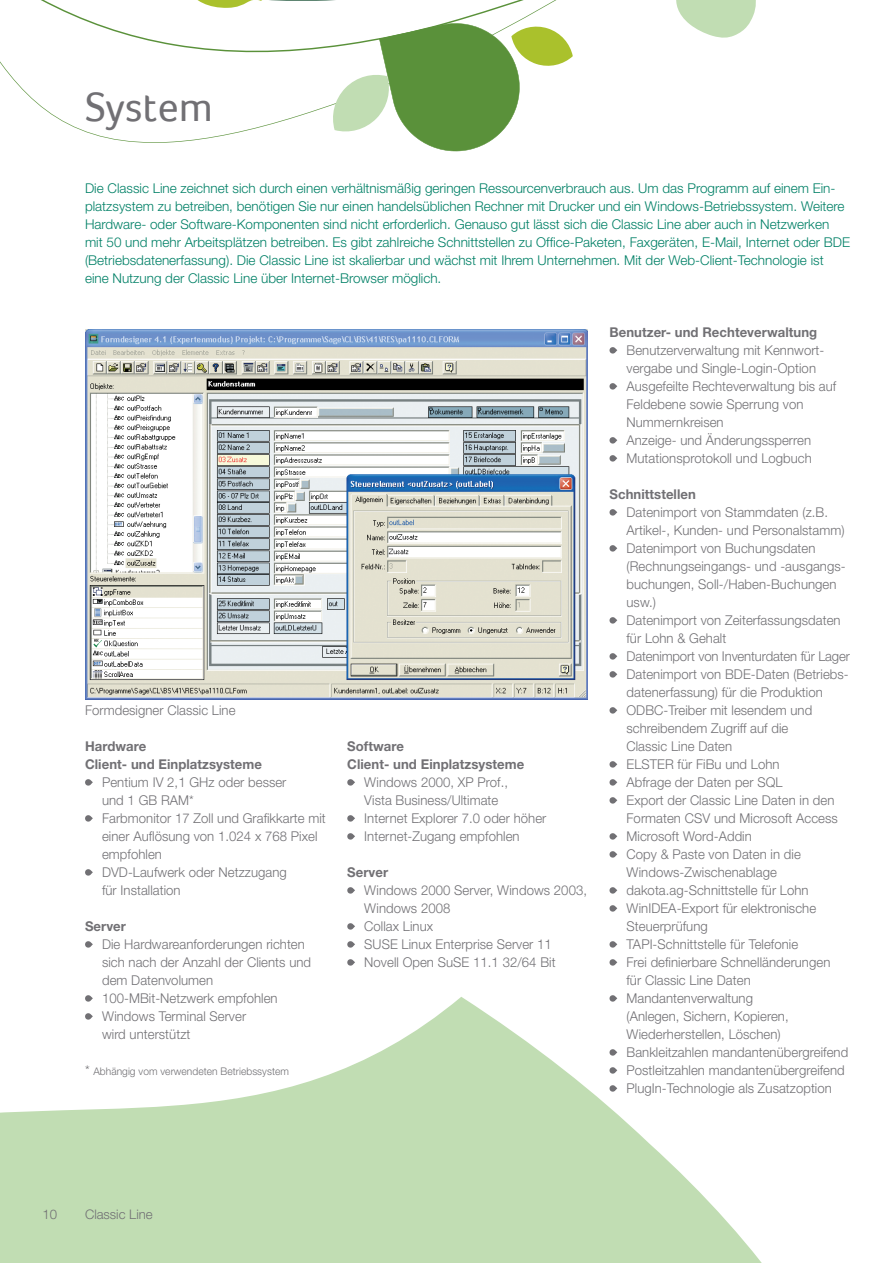
<style>
.page{position:relative;width:893px;height:1263px;background:#fff}
.page>*{position:absolute;margin:0;border:0;box-sizing:border-box;transform-origin:0 0}
.t1{font:42px "Foco";letter-spacing:.005em;color:#717074}
.t2{font:300 13.5px/18px "Helvetica Neue LT";letter-spacing:.005em;color:#717074}
.t3{font:300 13.5px/18px "Helvetica Neue LT";color:#008066}
.t4{font:700 13.5px/18px "Helvetica Neue LT";letter-spacing:.005em;color:#717074}
.t5{font:300 13.2px "Helvetica Neue LT";color:#717074}
.t6{font:300 10.5px "Helvetica Neue LT";letter-spacing:.005em;color:#717074}
.s1{font-size:13.5px}
</style>
<div class="page">
<svg style="left:0;top:1000px;width:457px;height:263px;fill:#c1ddb3"></svg>
<svg style="left:457px;top:997px;width:305px;height:266px;fill:#c1ddb3"></svg>
<svg style="left:0;top:0;width:756px;height:152px"></svg>
<img style="left:85px;top:329px;width:503px;height:371px">
<svg style="left:85px;top:779px;width:8px;height:7px"></svg>
<svg style="left:85px;top:815px;width:8px;height:7px"></svg>
<svg style="left:85px;top:869px;width:8px;height:7px"></svg>
<svg style="left:85px;top:941px;width:8px;height:7px"></svg>
<svg style="left:85px;top:995px;width:8px;height:7px"></svg>
<svg style="left:85px;top:1013px;width:8px;height:7px"></svg>
<svg style="left:347px;top:779px;width:8px;height:7px"></svg>
<svg style="left:347px;top:815px;width:8px;height:7px"></svg>
<svg style="left:347px;top:833px;width:8px;height:7px"></svg>
<svg style="left:347px;top:887px;width:8px;height:7px"></svg>
<svg style="left:347px;top:923px;width:8px;height:7px"></svg>
<svg style="left:347px;top:941px;width:8px;height:7px"></svg>
<svg style="left:347px;top:959px;width:8px;height:7px"></svg>
<svg style="left:609px;top:347px;width:8px;height:7px"></svg>
<svg style="left:609px;top:383px;width:8px;height:7px"></svg>
<svg style="left:609px;top:437px;width:8px;height:7px"></svg>
<svg style="left:609px;top:455px;width:8px;height:7px"></svg>
<svg style="left:609px;top:509px;width:8px;height:7px"></svg>
<svg style="left:609px;top:545px;width:8px;height:7px"></svg>
<svg style="left:609px;top:617px;width:8px;height:7px"></svg>
<svg style="left:609px;top:653px;width:8px;height:7px"></svg>
<svg style="left:609px;top:671px;width:8px;height:7px"></svg>
<svg style="left:609px;top:707px;width:8px;height:7px"></svg>
<svg style="left:609px;top:761px;width:8px;height:7px"></svg>
<svg style="left:609px;top:779px;width:8px;height:7px"></svg>
<svg style="left:609px;top:797px;width:8px;height:7px"></svg>
<svg style="left:609px;top:833px;width:8px;height:7px"></svg>
<svg style="left:609px;top:851px;width:8px;height:7px"></svg>
<svg style="left:609px;top:887px;width:8px;height:7px"></svg>
<svg style="left:609px;top:905px;width:8px;height:7px"></svg>
<svg style="left:609px;top:941px;width:8px;height:7px"></svg>
<svg style="left:609px;top:959px;width:8px;height:7px"></svg>
<svg style="left:609px;top:995px;width:8px;height:7px"></svg>
<svg style="left:609px;top:1049px;width:8px;height:7px"></svg>
<svg style="left:609px;top:1067px;width:8px;height:7px"></svg>
<svg style="left:609px;top:1085px;width:8px;height:7px"></svg>
<h1 class="t1" style="left:85px;top:83px;width:130px">System</h1>
<p class="t3" style="left:85px;top:179px;width:766px">Die Classic Line zeichnet sich durch einen verhältnismäßig geringen Ressourcenverbrauch aus. Um das Programm auf einem Ein&shy;platzsystem zu betreiben, benötigen Sie nur einen handelsüblichen Rechner mit Drucker und ein Windows-Betriebssystem. Weitere Hardware- oder Software-Komponenten sind nicht erforderlich. Genauso gut lässt sich die Classic Line aber auch in Netzwerken mit 50 und mehr Arbeitsplätzen betreiben. Es gibt zahlreiche Schnittstellen zu Office-Paketen, Faxgeräten, E-Mail, Internet oder BDE (Betriebsdatenerfassung). Die Classic Line ist skalierbar und wächst mit Ihrem Unternehmen. Mit der Web-Client-Technologie ist eine Nutzung der Classic Line über Internet-Browser möglich.</p>
<p class="t2" style="left:85px;top:701px;width:152px">Formdesigner Classic Line</p>
<p class="t4" style="left:85px;top:737px;width:179px">Hardware<br>Client- und Einplatzsysteme</p>
<p class="t2" style="left:102px;top:773px;width:225px">Pentium IV 2,1 GHz oder besser<br>und 1 GB RAM*<br>Farbmonitor 17 Zoll und Grafikkarte mit einer Auflösung von 1.024 x 768 Pixel empfohlen<br>DVD-Laufwerk oder Netzzugang<br>für Installation</p>
<p class="t4" style="left:85px;top:917px;width:42px">Server</p>
<p class="t2" style="left:102px;top:935px;width:211px">Die Hardwareanforderungen richten sich nach der Anzahl der Clients und dem Datenvolumen<br>100-MBit-Netzwerk empfohlen<br>Windows Terminal Server<br>wird unterstützt</p>
<p class="t6" style="left:85px;top:1065px;width:205px"><span class="s1">*</span> Abhängig vom verwendeten Betriebssystem</p>
<p class="t4" style="left:347px;top:737px;width:179px">Software<br>Client- und Einplatzsysteme</p>
<p class="t2" style="left:364px;top:773px;width:184px">Windows 2000, XP Prof.,<br>Vista Business/Ultimate<br>Internet Explorer 7.0 oder höher<br>Internet-Zugang empfohlen</p>
<p class="t4" style="left:347px;top:863px;width:42px">Server</p>
<p class="t2" style="left:364px;top:881px;width:224px">Windows 2000 Server, Windows 2003,<br>Windows 2008<br>Collax Linux<br>SUSE Linux Enterprise Server 11<br>Novell Open SuSE 11.1 32/64 Bit</p>
<p class="t4" style="left:609px;top:323px;width:209px">Benutzer- und Rechteverwaltung</p>
<p class="t2" style="left:626px;top:341px;width:211px">Benutzerverwaltung mit Kennwort&shy;vergabe und Single-Login-Option<br>Ausgefeilte Rechteverwaltung bis auf<br>Feldebene sowie Sperrung von<br>Nummernkreisen<br>Anzeige- und Änderungssperren<br>Mutationsprotokoll und Logbuch</p>
<p class="t4" style="left:609px;top:485px;width:88px">Schnittstellen</p>
<p class="t2" style="left:626px;top:503px;width:225px">Datenimport von Stammdaten (z.B.<br>Artikel-, Kunden- und Personalstamm)<br>Datenimport von Buchungsdaten (Rechnungseingangs- und -ausgangs&shy;buchungen, Soll-/Haben-Buchungen usw.)<br>Datenimport von Zeiterfassungsdaten für Lohn &amp; Gehalt<br>Datenimport von Inventurdaten für Lager<br>Datenimport von BDE-Daten (Betriebs&shy;datenerfassung) für die Produktion<br>ODBC-Treiber mit lesendem und schreibendem Zugriff auf die<br>Classic Line Daten<br>ELSTER für FiBu und Lohn<br>Abfrage der Daten per SQL<br>Export der Classic Line Daten in den<br>Formaten CSV und Microsoft Access<br>Microsoft Word-Addin<br>Copy &amp; Paste von Daten in die<br>Windows-Zwischenablage dakota.ag-Schnittstelle für Lohn<br>WinIDEA-Export für elektronische<br>Steuerprüfung<br>TAPI-Schnittstelle für Telefonie<br>Frei definierbare Schnelländerungen<br>für Classic Line Daten<br>Mandantenverwaltung<br>(Anlegen, Sichern, Kopieren,<br>Wiederherstellen, Löschen)<br>Bankleitzahlen mandantenübergreifend<br>Postleitzahlen mandantenübergreifend<br>PlugIn-Technologie als Zusatzoption</p>
<p class="t5" style="left:43px;top:1206px;width:16px">10</p>
<p class="t5" style="left:85px;top:1206px;width:69px">Classic Line</p>
</div>
